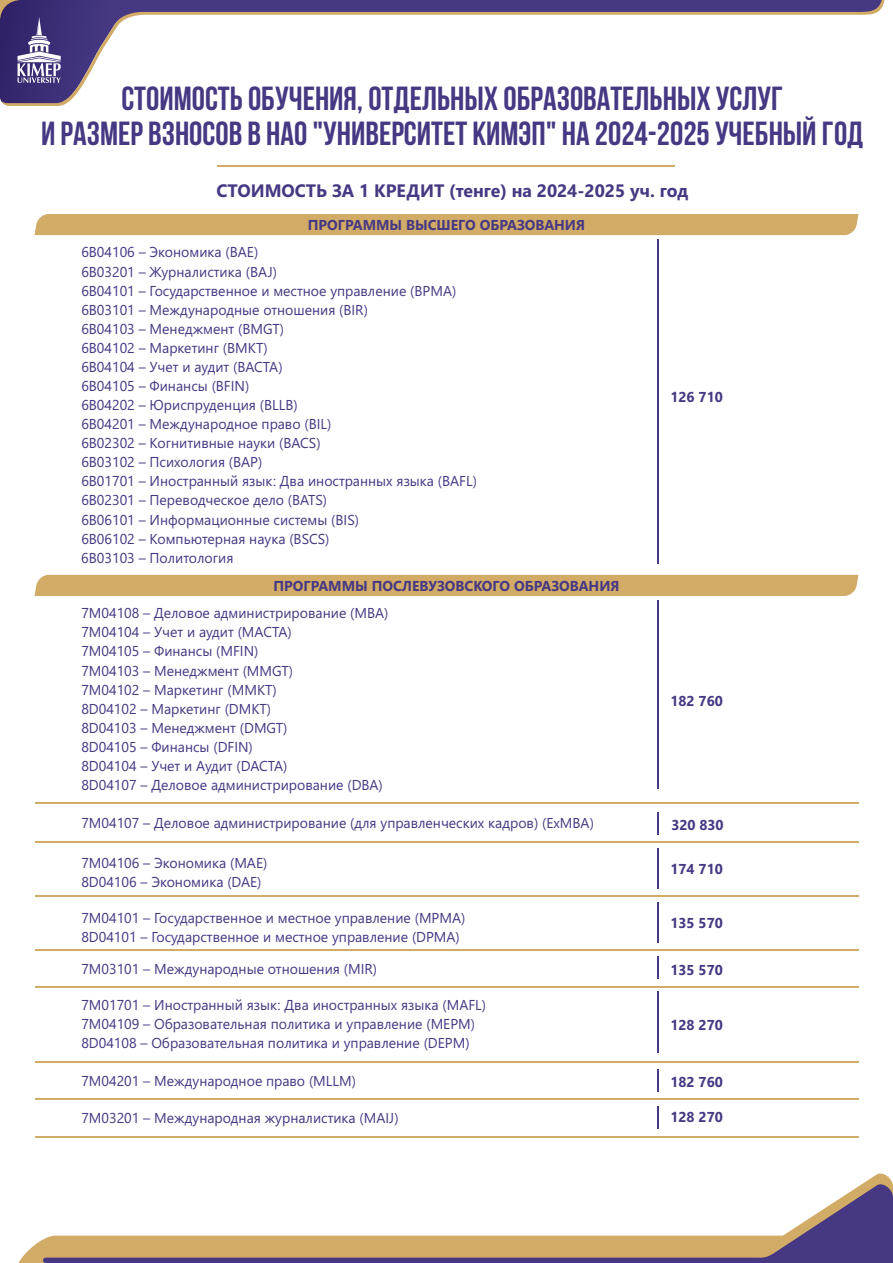
<style>
.page{position:relative;width:893px;height:1263px;background:#fff}
.page>*{position:absolute;margin:0;border:0;box-sizing:border-box;transform-origin:0 0}
.t1{font:700 33.45px/35.2px "Bebas Neue";color:#463883;text-align:center}
.t2{font:700 18px "Segoe UI";color:#463883}
.t3{font:14.4px/19px "Segoe UI";color:#463883}
.t4{font:700 14.4px "Segoe UI";color:#463883}
</style>
<div class="page">
<div style="left:35px;top:214px;width:823px;height:21px;background:#d2ab66"></div>
<hr style="left:657px;top:239px;width:1px;height:324px;background:#463883">
<svg style="left:2px;top:0;width:882px;height:106px"></svg>
<svg style="left:18px;top:17px;width:43px;height:66px"></svg>
<svg style="left:19px;top:1173px;width:873px;height:90px"></svg>
<svg style="left:43px;top:1181px;width:850px;height:82px"></svg>
<hr style="left:217px;top:165px;width:458px;height:2px;background:#d2ab66">
<div style="left:35px;top:575px;width:823px;height:21px;background:#d2ab66"></div>
<hr style="left:657px;top:600px;width:1px;height:188px;background:#463883">
<hr style="left:35px;top:802px;width:823px;height:2px;background:#d2ab66">
<hr style="left:35px;top:841px;width:823px;height:2px;background:#d2ab66">
<hr style="left:657px;top:849px;width:1px;height:40px;background:#463883">
<hr style="left:35px;top:895px;width:823px;height:2px;background:#d2ab66">
<hr style="left:657px;top:902px;width:1px;height:41px;background:#463883">
<hr style="left:35px;top:949px;width:823px;height:1px;background:#d2ab66">
<svg style="left:657px;top:956px;width:1px;height:23px"></svg>
<svg style="left:657px;top:1069px;width:1px;height:23px"></svg>
<hr style="left:35px;top:1098px;width:823px;height:2px;background:#d2ab66">
<svg style="left:657px;top:1106px;width:1px;height:23px"></svg>
<hr style="left:35px;top:1136px;width:823px;height:1px;background:#d2ab66">
<hr style="left:35px;top:1061px;width:823px;height:2px;background:#d2ab66">
<hr style="left:35px;top:986px;width:823px;height:2px;background:#d2ab66">
<hr style="left:657px;top:992px;width:1px;height:61px;background:#463883">
<svg style="left:657px;top:812px;width:1px;height:22px"></svg>
<h1 class="t1" style="left:41px;top:84px;width:824px">СТОИМОСТЬ ОБУЧЕНИЯ, ОТДЕЛЬНЫХ ОБРАЗОВАТЕЛЬНЫХ УСЛУГ<br>И РАЗМЕР ВЗНОСОВ В НАО "УНИВЕРСИТЕТ КИМЭП" НА 2024-2025 УЧЕБНЫЙ ГОД</h1>
<p class="t2" style="left:217px;top:184px;width:473px">СТОИМОСТЬ ЗА 1 КРЕДИТ (тенге) на 2024-2025 уч. год</p>
<p class="t4" style="left:308px;top:220px;width:279px">ПРОГРАММЫ ВЫСШЕГО ОБРАЗОВАНИЯ</p>
<p class="t3" style="left:81px;top:244px;width:397px">6B04106 – Экономика (BAE)<br>6B03201 – Журналистика (BAJ)<br>6B04101 – Государственное и местное управление (BPMA)<br>6B03101 – Международные отношения (BIR)<br>6B04103 – Менеджмент (BMGT)<br>6B04102 – Маркетинг (BMKT)<br>6B04104 – Учет и аудит (BACTA)<br>6B04105 – Финансы (BFIN)<br>6B04202 – Юриспруденция (BLLB)<br>6B04201 – Международное право (BIL)<br>6B02302 – Когнитивные науки (BACS)<br>6B03102 – Психология (BAP)<br>6B01701 – Иностранный язык: Два иностранных языка (BAFL)<br>6B02301 – Переводческое дело (BATS)<br>6B06101 – Информационные системы (BIS)<br>6B06102 – Компьютерная наука (BSCS)<br>6B03103 – Политология</p>
<p class="t4" style="left:273px;top:580px;width:348px">ПРОГРАММЫ ПОСЛЕВУЗОВСКОГО ОБРАЗОВАНИЯ</p>
<p class="t3" style="left:81px;top:605px;width:309px">7M04108 – Деловое администрирование (MBA)<br>7M04104 – Учет и аудит (MACTA)<br>7M04105 – Финансы (MFIN)<br>7M04103 – Менеджмент (MMGT)<br>7M04102 – Маркетинг (MMKT)<br>8D04102 – Маркетинг (DMKT)<br>8D04103 – Менеджмент (DMGT)<br>8D04105 – Финансы (DFIN)<br>8D04104 – Учет и Аудит (DACTA)<br>8D04107 – Деловое администрирование (DBA)</p>
<p class="t4" style="left:670px;top:392px;width:54px">126 710</p>
<p class="t4" style="left:670px;top:695px;width:54px">182 760</p>
<p class="t3" style="left:81px;top:815px;width:514px">7M04107 – Деловое администрирование (для управленческих кадров) (ExMBA)</p>
<p class="t4" style="left:671px;top:819px;width:54px">320 830</p>
<p class="t3" style="left:81px;top:854px;width:188px">7M04106 – Экономика (MAE)<br>8D04106 – Экономика (DAE)</p>
<p class="t4" style="left:670px;top:863px;width:54px">174 710</p>
<p class="t3" style="left:81px;top:909px;width:386px">7M04101 – Государственное и местное управление (MPMA)<br>8D04101 – Государственное и местное управление (DPMA)</p>
<p class="t4" style="left:670px;top:917px;width:54px">135 570</p>
<p class="t3" style="left:81px;top:960px;width:297px">7M03101 – Международные отношения (MIR)</p>
<p class="t4" style="left:670px;top:965px;width:54px">135 570</p>
<p class="t3" style="left:81px;top:997px;width:406px">7M01701 – Иностранный язык: Два иностранных языка (MAFL)<br>7M04109 – Образовательная политика и управление (MEPM)<br>8D04108 – Образовательная политика и управление (DEPM)</p>
<p class="t4" style="left:670px;top:1020px;width:54px">128 270</p>
<p class="t3" style="left:81px;top:1072px;width:276px">7M04201 – Международное право (MLLM)</p>
<p class="t4" style="left:670px;top:1077px;width:54px">182 760</p>
<p class="t3" style="left:81px;top:1110px;width:319px">7M03201 – Международная журналистика (MAIJ)</p>
<p class="t4" style="left:670px;top:1112px;width:54px">128 270</p>
</div>
